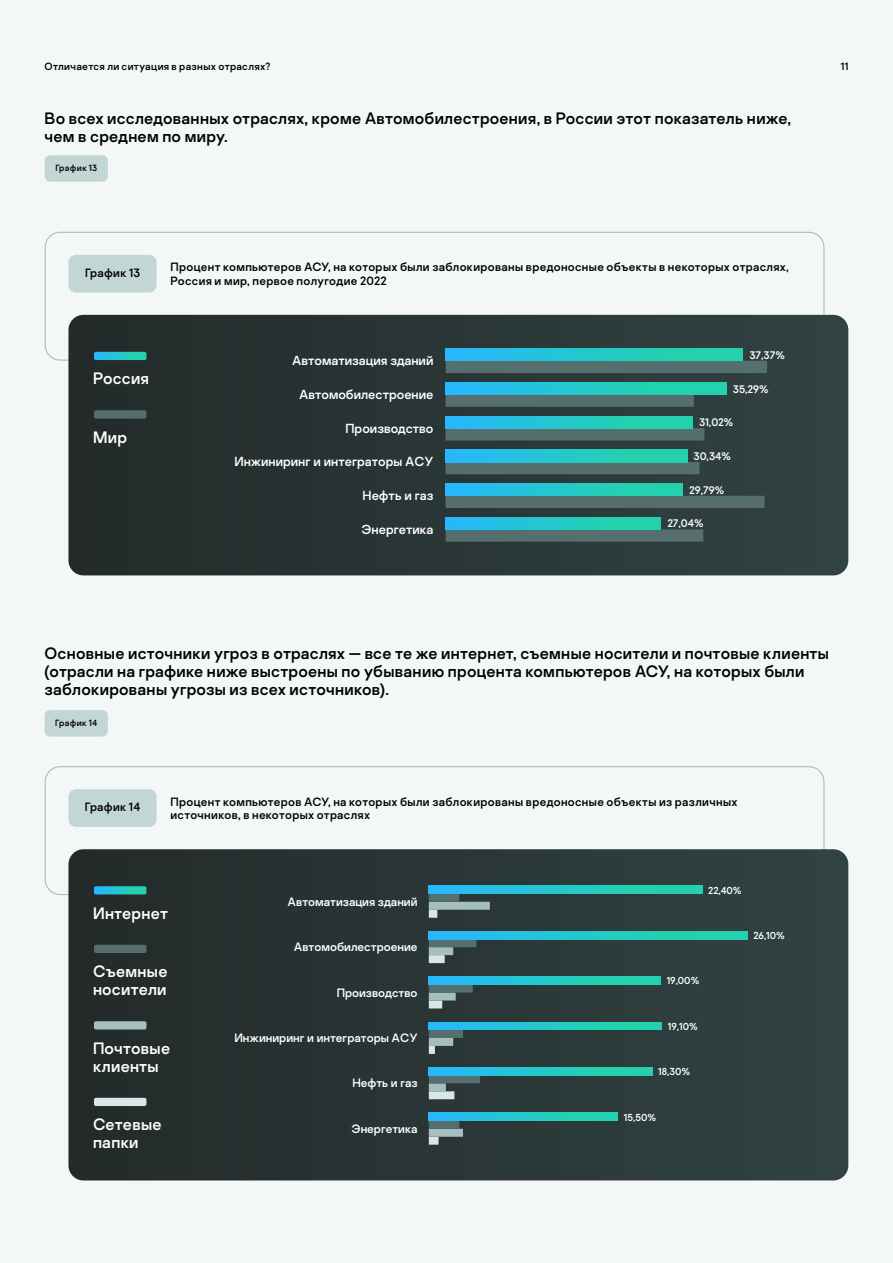
<style>
.page{position:relative;width:893px;height:1263px;background:#f3f7f6}
.page>*{position:absolute;margin:0;border:0;box-sizing:border-box;transform-origin:0 0}
.t1{font:16.5px/18px "Kaspersky Sans";letter-spacing:.015em;color:#000}
.t2{font:16.5px/18px "Kaspersky Sans";letter-spacing:.015em;color:#fff}
.t3{font:13.2px "Kaspersky Sans";color:#fff}
.t4{font:12.15px "Kaspersky Sans";color:#fff}
.t5{font:12px/13.5px "Kaspersky Sans";letter-spacing:.025em;color:#000}
.t6{font:10.95px "Kaspersky Sans";color:#fff}
.t7{font:10.5px "Kaspersky Sans";letter-spacing:.03em;color:#000}
.t8{font:10.05px "Kaspersky Sans";color:#fff}
.t9{font:9px "Kaspersky Sans";letter-spacing:.03em;color:#000}
</style>
<div class="page">
<div style="left:68px;top:255px;width:89px;height:37px;background:#c2d6d6;border-radius:8px"></div>
<div style="left:68px;top:789px;width:89px;height:38px;background:#c2d6d6;border-radius:8px"></div>
<div style="left:45px;top:710px;width:63px;height:26px;background:#c2d6d6;border-radius:5px"></div>
<svg style="left:68px;top:315px;width:780px;height:260px;background:#293535"></svg>
<svg style="left:68px;top:849px;width:780px;height:331px;background:#2a3737"></svg>
<div style="left:45px;top:155px;width:63px;height:27px;background:#c2d6d6;border-radius:5px"></div>
<svg style="left:94px;top:352px;width:52px;height:8px"></svg>
<div style="left:94px;top:410px;width:52px;height:9px;background:#546e6e;border-radius:2px"></div>
<svg style="left:94px;top:886px;width:52px;height:8px"></svg>
<div style="left:94px;top:945px;width:52px;height:8px;background:#546e6e;border-radius:2px"></div>
<div style="left:94px;top:1021px;width:52px;height:8px;background:#a6bfbf;border-radius:2px"></div>
<div style="left:94px;top:1098px;width:52px;height:8px;background:#dbe6e6;border-radius:2px"></div>
<svg style="left:446px;top:361px;width:321px;height:181px;background:#3f5657"></svg>
<svg style="left:446px;top:517px;width:215px;height:12px;background:#24c7cc"></svg>
<svg style="left:446px;top:483px;width:237px;height:13px;background:#24c7cc"></svg>
<svg style="left:446px;top:450px;width:241px;height:12px;background:#24c7cc"></svg>
<svg style="left:446px;top:416px;width:246px;height:12px;background:#24c7cc"></svg>
<svg style="left:446px;top:382px;width:280px;height:12px;background:#24c7cc"></svg>
<svg style="left:446px;top:349px;width:297px;height:12px;background:#24c7cc"></svg>
<svg style="left:429px;top:894px;width:61px;height:251px;background:#465859"></svg>
<svg style="left:429px;top:1113px;width:189px;height:8px;background:#24c7cc"></svg>
<svg style="left:429px;top:1067px;width:223px;height:8px;background:#24c7cc"></svg>
<svg style="left:429px;top:1022px;width:233px;height:8px;background:#24c7cc"></svg>
<svg style="left:429px;top:976px;width:232px;height:8px;background:#24c7cc"></svg>
<svg style="left:429px;top:931px;width:318px;height:8px;background:#24c7cc"></svg>
<svg style="left:429px;top:886px;width:273px;height:8px;background:#24c7cc"></svg>
<p class="t7" style="left:45px;top:60px;width:227px">Отличается ли ситуация в разных отраслях?</p>
<p class="t7" style="left:841px;top:60px;width:9px">11</p>
<p class="t1" style="left:45px;top:110px;width:748px">Во всех исследованных отраслях, кроме Автомобилестроения, в России этот показатель ниже, чем в среднем по миру.</p>
<p class="t9" style="left:55px;top:163px;width:43px">График 13</p>
<p class="t5" style="left:85px;top:266px;width:57px">График 13</p>
<p class="t5" style="left:170px;top:260px;width:620px">Процент компьютеров АСУ, на которых были заблокированы вредоносные объекты в некоторых отраслях,<br>Россия и мир, первое полугодие 2022</p>
<p class="t2" style="left:93px;top:369px;width:58px">Россия</p>
<p class="t2" style="left:93px;top:428px;width:36px">Мир</p>
<p class="t3" style="left:292px;top:352px;width:143px">Автоматизация зданий</p>
<p class="t3" style="left:299px;top:386px;width:136px">Автомобилестроение</p>
<p class="t3" style="left:346px;top:420px;width:89px">Производство</p>
<p class="t3" style="left:234px;top:454px;width:201px">Инжиниринг и интеграторы АСУ</p>
<p class="t3" style="left:363px;top:487px;width:72px">Нефть и газ</p>
<p class="t3" style="left:362px;top:521px;width:73px">Энергетика</p>
<p class="t6" style="left:749px;top:348px;width:37px">37,37%</p>
<p class="t6" style="left:733px;top:382px;width:37px">35,29%</p>
<p class="t6" style="left:699px;top:416px;width:36px">31,02%</p>
<p class="t6" style="left:694px;top:450px;width:39px">30,34%</p>
<p class="t6" style="left:689px;top:483px;width:37px">29,79%</p>
<p class="t6" style="left:667px;top:517px;width:38px">27,04%</p>
<p class="t1" style="left:45px;top:644px;width:786px">Основные источники угроз в отраслях — все те же интернет, съемные носители и почтовые клиенты (отрасли на графике ниже выстроены по убыванию процента компьютеров АСУ, на которых были заблокированы угрозы из всех источников).</p>
<p class="t9" style="left:55px;top:717px;width:44px">График 14</p>
<p class="t5" style="left:85px;top:800px;width:57px">График 14</p>
<p class="t5" style="left:170px;top:795px;width:568px">Процент компьютеров АСУ, на которых были заблокированы вредоносные объекты из различных источников, в некоторых отраслях</p>
<p class="t8" style="left:708px;top:884px;width:35px">22,40%</p>
<p class="t2" style="left:93px;top:904px;width:77px">Интернет</p>
<p class="t2" style="left:93px;top:962px;width:76px">Съемные носители</p>
<p class="t2" style="left:93px;top:1039px;width:79px">Почтовые клиенты</p>
<p class="t2" style="left:93px;top:1115px;width:70px">Сетевые папки</p>
<p class="t4" style="left:288px;top:894px;width:131px">Автоматизация зданий</p>
<p class="t4" style="left:294px;top:939px;width:125px">Автомобилестроение</p>
<p class="t4" style="left:337px;top:985px;width:82px">Производство</p>
<p class="t4" style="left:234px;top:1030px;width:185px">Инжиниринг и интеграторы АСУ</p>
<p class="t4" style="left:352px;top:1076px;width:67px">Нефть и газ</p>
<p class="t4" style="left:351px;top:1121px;width:68px">Энергетика</p>
<p class="t8" style="left:667px;top:975px;width:34px">19,00%</p>
<p class="t8" style="left:668px;top:1020px;width:31px">19,10%</p>
<p class="t8" style="left:658px;top:1066px;width:33px">18,30%</p>
<p class="t8" style="left:624px;top:1111px;width:34px">15,50%</p>
<p class="t8" style="left:753px;top:929px;width:33px">26,10%</p>
</div>
